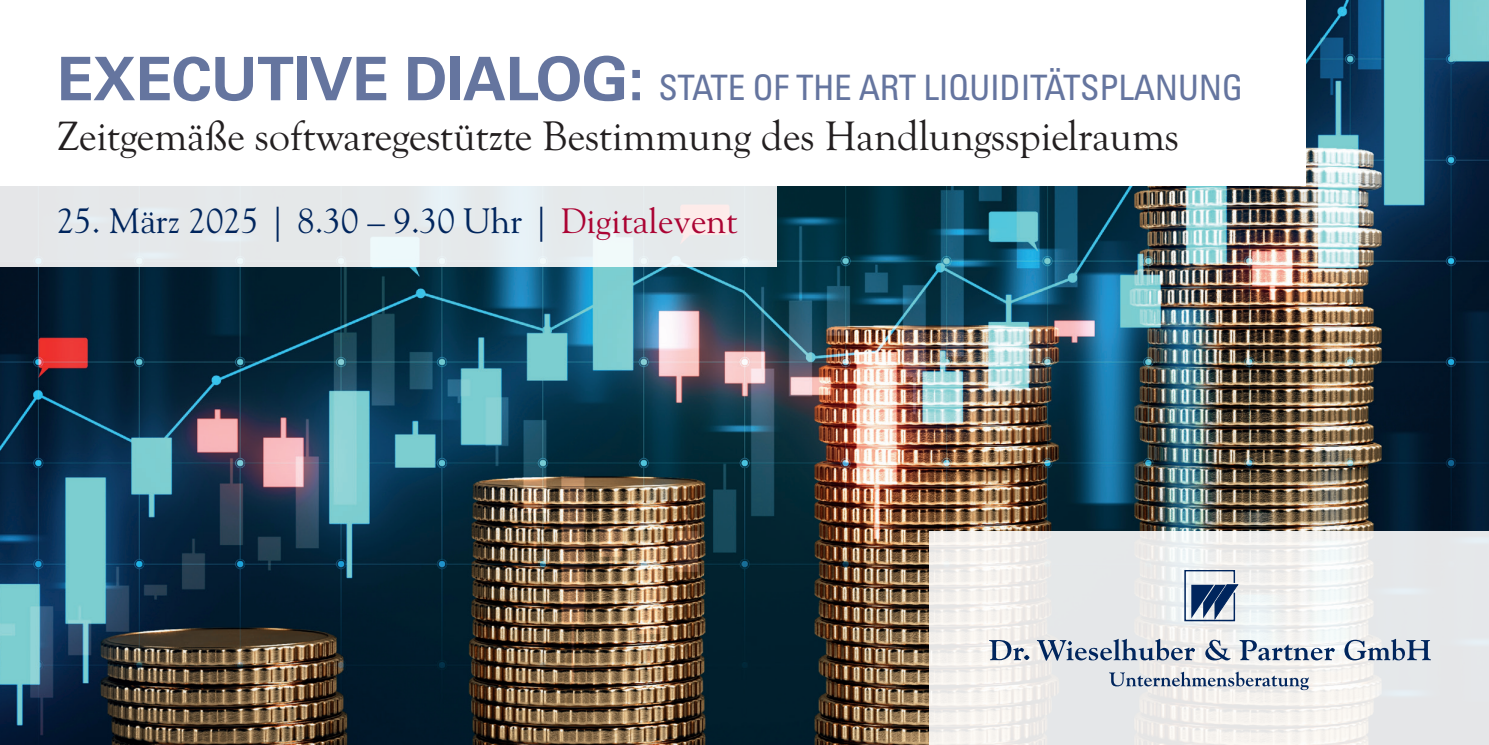
<style>
.page{position:relative;width:1489px;height:745px;background:#fff}
.page>*{position:absolute;margin:0;border:0;box-sizing:border-box;transform-origin:0 0}
.t1{font:42.5px "Goudy Old Sty";letter-spacing:-.01em;color:#231f20}
.t2{font:condensed 35px "Univers LT Pro";letter-spacing:-.01em;color:#65759f}
.t3{font:35px "Goudy Std";color:#00255d}
.s1{font-family:"Univers LT Pro 65";font-weight:700;font-stretch:normal;font-size:60px}
.s2{color:#ab0333}
</style>
<div class="page">
<img style="left:0;top:0;width:1488px;height:744px">
<div style="left:0;top:0;width:1305px;height:185px;background:#fff"></div>
<svg style="left:0;top:185px;width:777px;height:82px;background:#e6eaec"></svg>
<svg style="left:929px;top:531px;width:559px;height:213px;fill:#eae9ea"></svg>
<svg style="left:1183px;top:569px;width:55px;height:52px"></svg>
<svg style="left:989px;top:639px;width:40px;height:21px"></svg>
<svg style="left:1036px;top:638px;width:158px;height:22px;background:#a9b3c2"></svg>
<svg style="left:1205px;top:639px;width:25px;height:21px"></svg>
<svg style="left:1239px;top:639px;width:95px;height:21px"></svg>
<svg style="left:1344px;top:638px;width:86px;height:22px"></svg>
<svg style="left:1108px;top:671px;width:200px;height:18px;background:#bbc1cc"></svg>
<p class="t2" style="left:57px;top:66px;width:1187px"><span class="s1">EXECUTIVE DIALOG:</span> STATE OF THE ART LIQUIDITÄTSPLANUNG</p>
<p class="t1" style="left:57px;top:113px;width:1123px">Zeitgemäße softwaregestützte Bestimmung des Handlungsspielraums</p>
<p class="t3" style="left:57px;top:199px;width:682px">25. März 2025 | 8.30 – 9.30 Uhr | <span class="s2">Digitalevent</span></p>
</div>
